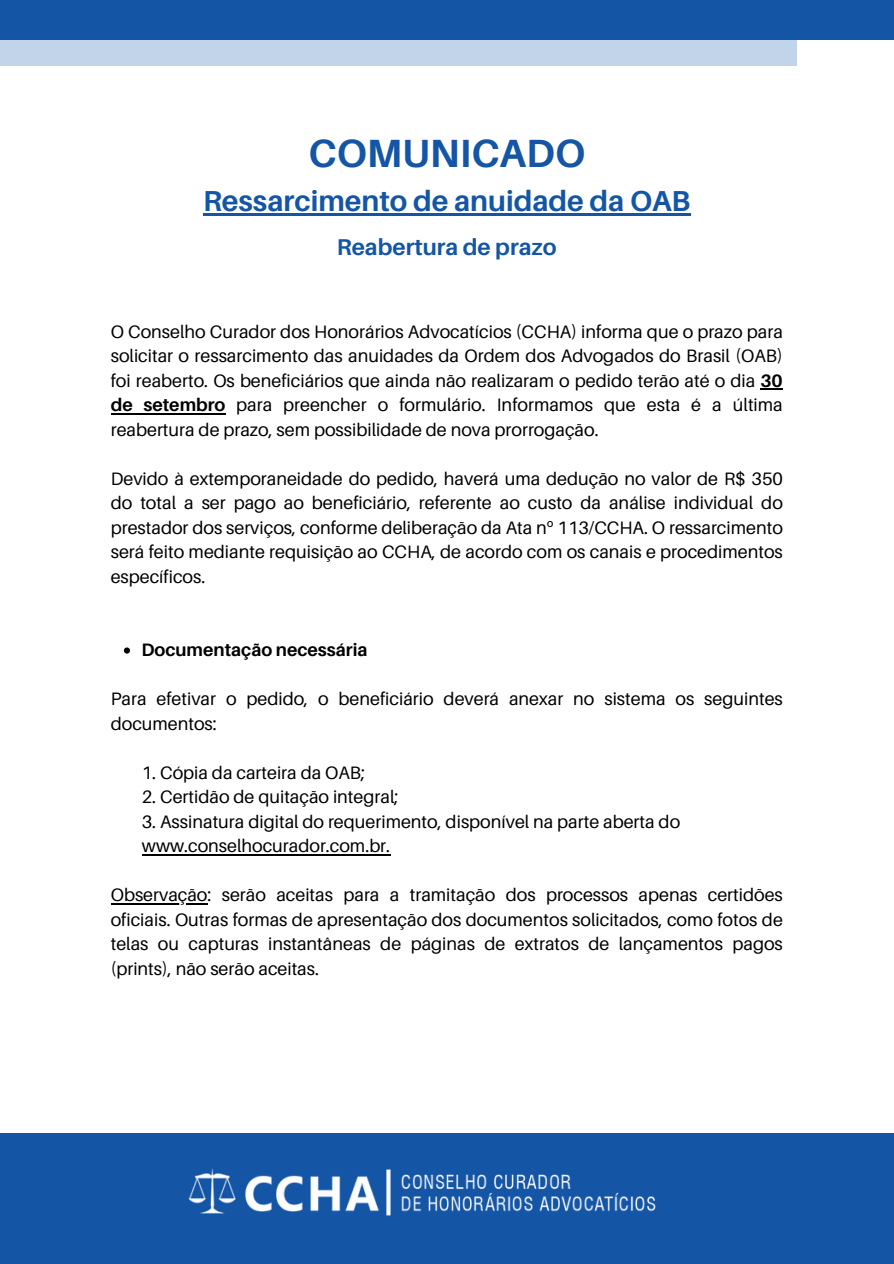
<style>
.page{position:relative;width:894px;height:1264px;background:#fff}
.page>*{position:absolute;margin:0;border:0;box-sizing:border-box;transform-origin:0 0}
.t1{font:700 39.3px "Aileron";color:#1455a6}
.t2{font:700 28.8px "Aileron";color:#1455a6}
.t3{font:700 22.8px "Aileron";color:#1455a6}
.t4{font:18px/24.5px "Aileron";color:#000;text-align:justify}
.t5{font:700 18px "Aileron";color:#000}
.s1{font-weight:700}
.s2{font-family:"Noto Sans"}
</style>
<div class="page">
<div style="left:0;top:0;width:796px;height:66px;background:#c1d4e9"></div>
<div style="left:0;top:0;width:893px;height:40px;background:#1455a6"></div>
<div style="left:0;top:1132px;width:893px;height:131px;background:#1455a6"></div>
<img style="left:188px;top:1168px;width:468px;height:48px">
<hr style="left:760px;top:388px;width:22px;height:2px;background:#000">
<hr style="left:111px;top:413px;width:114px;height:1px;background:#000">
<svg style="left:124px;top:647px;width:6px;height:6px"></svg>
<hr style="left:142px;top:854px;width:248px;height:1px;background:#000">
<hr style="left:111px;top:903px;width:96px;height:1px;background:#000">
<hr style="left:203px;top:213px;width:487px;height:3px;background:#1455a6">
<p class="t1" style="left:308px;top:129px;width:278px">COMUNICADO</p>
<p class="t2" style="left:203px;top:183px;width:489px">Ressarcimento de anuidade da OAB</p>
<p class="t3" style="left:337px;top:233px;width:221px">Reabertura de prazo</p>
<h2 class="t4" style="left:111px;top:318px;width:673px">O Conselho Curador dos Honorários Advocatícios (CCHA) informa que o prazo para solicitar o ressarcimento das anuidades da Ordem dos Advogados do Brasil (OAB) foi reaberto. Os beneficiários que ainda não realizaram o pedido terão até o dia <span class="s1">30 de setembro</span> para preencher o formulário. Informamos que esta é a última reabertura de prazo, sem possibilidade de nova prorrogação.</h2>
<h3 class="t4" style="left:111px;top:466px;width:673px">Devido à extemporaneidade do pedido, haverá uma dedução no valor de R$ 350 do total a ser pago ao beneficiário, referente ao custo da análise individual do prestador dos serviços, conforme deliberação da Ata n<span class="s2">º</span> 113/CCHA. O ressarcimento será feito mediante requisição ao CCHA, de acordo com os canais e procedimentos específicos.</h3>
<p class="t5" style="left:141px;top:638px;width:228px">Documentação necessária</p>
<p class="t4" style="left:111px;top:686px;width:673px">Para efetivar o pedido, o beneficiário deverá anexar no sistema os seguintes documentos:</p>
<p class="t4" style="left:142px;top:760px;width:225px">1. Cópia da carteira da OAB;</p>
<p class="t4" style="left:142px;top:784px;width:258px">2. Certidão de quitação integral;</p>
<p class="t4" style="left:142px;top:809px;width:539px">3. Assinatura digital do requerimento, disponível na parte aberta do</p>
<p class="t4" style="left:142px;top:833px;width:250px">www.conselhocurador.com.br.</p>
<p class="t4" style="left:111px;top:882px;width:673px">Observação: serão aceitas para a tramitação dos processos apenas certidões oficiais. Outras formas de apresentação dos documentos solicitados, como fotos de telas ou capturas instantâneas de páginas de extratos de lançamentos pagos (prints), não serão aceitas.</p>
</div>
